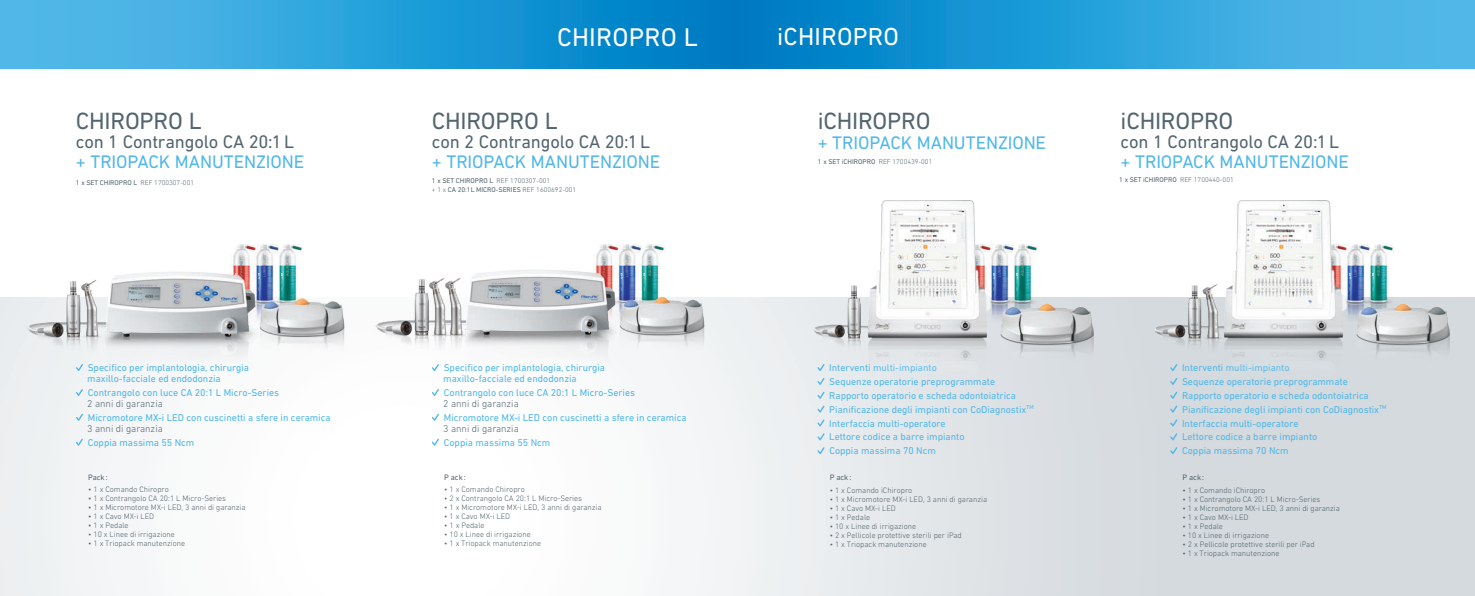
<style>
.page{position:relative;width:1475px;height:596px;background:#fff}
.page>*{position:absolute;margin:0;border:0;box-sizing:border-box;transform-origin:0 0}
.t1{font:26px "DIN Next W1 G";letter-spacing:.01em;color:#fff}
.t2{font:25px "DIN Next W1 G";letter-spacing:.01em;color:#fff}
.t3{font:23.9px "DIN Next W1 G";letter-spacing:-.01em;color:#53656e}
.t4{font:18.5px "DIN Next W1 G";letter-spacing:-.01em;color:#50b7e8}
.t5{font:18.5px "DIN Next W1 G";letter-spacing:-.01em;color:#53656e}
.t6{font:10px/13.8px "DIN Next W1 G";color:#50b7e8}
.t7{font:300 10px "DIN Next W1 G";color:#53656e}
.t8{font:300 8px "DIN Next W1 G";color:#53656e}
.t9{font:8px "DIN Next W1 G";color:#53656e}
.t10{font:7px/9px "DIN Next W1 G";color:#53656e}
.s1{font-weight:300}
</style>
<div class="page">
<div style="left:0;top:0;width:737px;height:68px;background:linear-gradient(to right,#5bc0ed,#007dc5)"></div>
<div style="left:737px;top:0;width:737px;height:68px;background:linear-gradient(to right,#007ec5,#5bc0ee)"></div>
<svg style="left:76px;top:413px;width:7px;height:7px"></svg>
<svg style="left:76px;top:438px;width:7px;height:7px"></svg>
<svg style="left:432px;top:413px;width:7px;height:7px"></svg>
<svg style="left:432px;top:438px;width:7px;height:7px"></svg>
<svg style="left:817px;top:377px;width:7px;height:7px"></svg>
<svg style="left:817px;top:391px;width:7px;height:7px"></svg>
<svg style="left:817px;top:405px;width:7px;height:7px"></svg>
<svg style="left:817px;top:419px;width:7px;height:7px"></svg>
<svg style="left:817px;top:433px;width:7px;height:7px"></svg>
<svg style="left:817px;top:447px;width:7px;height:7px"></svg>
<img style="left:798px;top:200px;width:295px;height:176px">
<svg style="left:1169px;top:377px;width:8px;height:7px"></svg>
<svg style="left:1169px;top:391px;width:8px;height:7px"></svg>
<svg style="left:1169px;top:405px;width:8px;height:7px"></svg>
<svg style="left:1169px;top:419px;width:8px;height:7px"></svg>
<svg style="left:1169px;top:433px;width:8px;height:7px"></svg>
<svg style="left:1169px;top:447px;width:8px;height:7px"></svg>
<img style="left:1154px;top:200px;width:295px;height:176px">
<img style="left:374px;top:244px;width:352px;height:161px">
<img style="left:14px;top:244px;width:353px;height:163px">
<h3 class="t3" style="left:76px;top:107px;width:127px">CHIROPRO L</h3>
<h3 class="t5" style="left:76px;top:131px;width:220px">con 1 Contrangolo CA 20:1L</h3>
<h3 class="t4" style="left:76px;top:151px;width:230px">+ TRIOPACK MANUTENZIONE</h3>
<p class="t10" style="left:76px;top:178px;width:120px">1 x SET CHIROPRO L <span class="s1">REF 1700307-001</span></p>
<p class="t6" style="left:87px;top:362px;width:163px;line-height:11px">Specifico per implantologia, chirurgia maxillo-facciale ed endodonzia</p>
<p class="t6" style="left:88px;top:385px;width:193px">Contrangolo con luce CA 20:1 L Micro-Series</p>
<p class="t7" style="left:87px;top:397px;width:77px">2 anni di garanzia</p>
<p class="t6" style="left:88px;top:410px;width:244px">Micromotore MX-i LED con cuscinetti a sfere in ceramica</p>
<p class="t7" style="left:87px;top:422px;width:77px">3 anni di garanzia</p>
<p class="t6" style="left:88px;top:435px;width:108px">Coppia massima 55 Ncm</p>
<p class="t9" style="left:88px;top:472px;width:21px">Pack:</p>
<p class="t8" style="left:88px;top:484px;width:82px">• 1 x Comando Chiropro</p>
<p class="t8" style="left:88px;top:493px;width:139px">• 1 x Contrangolo CA 20:1 L Micro-Series</p>
<p class="t8" style="left:88px;top:502px;width:159px">• 1 x Micromotore MX-i LED, 3 anni di garanzia</p>
<p class="t8" style="left:88px;top:511px;width:68px">• 1 x Cavo MX-i LED</p>
<p class="t8" style="left:88px;top:520px;width:42px">• 1 x Pedale</p>
<p class="t8" style="left:88px;top:529px;width:88px">• 10 x Linee di irrigazione</p>
<p class="t8" style="left:88px;top:538px;width:98px">• 1 x Triopack manutenzione</p>
<h1 class="t1" style="left:557px;top:22px;width:142px">CHIROPRO L</h1>
<h3 class="t3" style="left:432px;top:107px;width:127px">CHIROPRO L</h3>
<h3 class="t5" style="left:432px;top:131px;width:220px">con 2 Contrangolo CA 20:1L</h3>
<h3 class="t4" style="left:432px;top:151px;width:230px">+ TRIOPACK MANUTENZIONE</h3>
<p class="t10" style="left:432px;top:176px;width:146px">1 x SET CHIROPRO L <span class="s1">REF 1700307-001<br>+ 1 x</span> CA 20:1L MICRO-SERIES <span class="s1">REF 1600692-001</span></p>
<p class="t6" style="left:443px;top:362px;width:163px;line-height:11px">Specifico per implantologia, chirurgia maxillo-facciale ed endodonzia</p>
<p class="t6" style="left:444px;top:385px;width:193px">Contrangolo con luce CA 20:1 L Micro-Series</p>
<p class="t7" style="left:443px;top:397px;width:77px">2 anni di garanzia</p>
<p class="t6" style="left:444px;top:410px;width:244px">Micromotore MX-i LED con cuscinetti a sfere in ceramica</p>
<p class="t7" style="left:443px;top:422px;width:77px">3 anni di garanzia</p>
<p class="t6" style="left:443px;top:435px;width:108px">Coppia massima 55 Ncm</p>
<p class="t9" style="left:444px;top:472px;width:23px">P ack:</p>
<p class="t8" style="left:444px;top:484px;width:82px">• 1 x Comando Chiropro</p>
<p class="t8" style="left:444px;top:493px;width:139px">• 2 x Contrangolo CA 20:1 L Micro-Series</p>
<p class="t8" style="left:444px;top:502px;width:159px">• 1 x Micromotore MX-i LED, 3 anni di garanzia</p>
<p class="t8" style="left:444px;top:511px;width:68px">• 1 x Cavo MX-i LED</p>
<p class="t8" style="left:444px;top:520px;width:42px">• 1 x Pedale</p>
<p class="t8" style="left:444px;top:529px;width:88px">• 10 x Linee di irrigazione</p>
<p class="t8" style="left:444px;top:538px;width:98px">• 1 x Triopack manutenzione</p>
<h2 class="t2" style="left:777px;top:22px;width:123px">iCHIROPRO</h2>
<h3 class="t3" style="left:817px;top:107px;width:114px">iCHIROPRO</h3>
<h3 class="t4" style="left:817px;top:132px;width:230px">+ TRIOPACK MANUTENZIONE</h3>
<p class="t10" style="left:817px;top:157px;width:116px">1 x SET iCHIROPRO <span class="s1">REF 1700439-001</span></p>
<p class="t6" style="left:829px;top:360px;width:206px">Interventi multi-impianto<br>Sequenze operatorie preprogrammate Rapporto operatorio e scheda odontoiatrica Pianificazione degli impianti con CoDiagnostix<sup>TM </sup>Interfaccia multi-operatore<br>Lettore codice a barre impianto<br>Coppia massima 70 Ncm</p>
<p class="t9" style="left:829px;top:472px;width:23px">P ack:</p>
<p class="t8" style="left:829px;top:485px;width:84px">• 1 x Comando iChiropro</p>
<p class="t8" style="left:829px;top:494px;width:159px">• 1 x Micromotore MX-i LED, 3 anni di garanzia</p>
<p class="t8" style="left:829px;top:503px;width:68px">• 1 x Cavo MX-i LED</p>
<p class="t8" style="left:829px;top:512px;width:42px">• 1 x Pedale</p>
<p class="t8" style="left:829px;top:521px;width:88px">• 10 x Linee di irrigazione</p>
<p class="t8" style="left:829px;top:530px;width:134px">• 2 x Pellicole protettive sterili per iPad</p>
<p class="t8" style="left:829px;top:539px;width:98px">• 1 x Triopack manutenzione</p>
<h3 class="t3" style="left:1120px;top:107px;width:114px">iCHIROPRO</h3>
<h3 class="t5" style="left:1120px;top:131px;width:220px">con 1 Contrangolo CA 20:1L</h3>
<h3 class="t4" style="left:1120px;top:151px;width:230px">+ TRIOPACK MANUTENZIONE</h3>
<p class="t10" style="left:1119px;top:175px;width:116px">1 x SET iCHIROPRO <span class="s1">REF 1700440-001</span></p>
<p class="t6" style="left:1181px;top:360px;width:206px">Interventi multi-impianto<br>Sequenze operatorie preprogrammate Rapporto operatorio e scheda odontoiatrica Pianificazione degli impianti con CoDiagnostix<sup>TM </sup>Interfaccia multi-operatore<br>Lettore codice a barre impianto<br>Coppia massima 70 Ncm</p>
<p class="t9" style="left:1182px;top:472px;width:23px">P ack:</p>
<p class="t8" style="left:1182px;top:485px;width:84px">• 1 x Comando iChiropro</p>
<p class="t8" style="left:1182px;top:494px;width:139px">• 1 x Contrangolo CA 20:1 L Micro-Series</p>
<p class="t8" style="left:1182px;top:503px;width:159px">• 1 x Micromotore MX-i LED, 3 anni di garanzia</p>
<p class="t8" style="left:1182px;top:512px;width:68px">• 1 x Cavo MX-i LED</p>
<p class="t8" style="left:1182px;top:521px;width:42px">• 1 x Pedale</p>
<p class="t8" style="left:1182px;top:530px;width:88px">• 10 x Linee di irrigazione</p>
<p class="t8" style="left:1182px;top:539px;width:134px">• 2 x Pellicole protettive sterili per iPad</p>
<p class="t8" style="left:1182px;top:548px;width:98px">• 1 x Triopack manutenzione</p>
</div>
